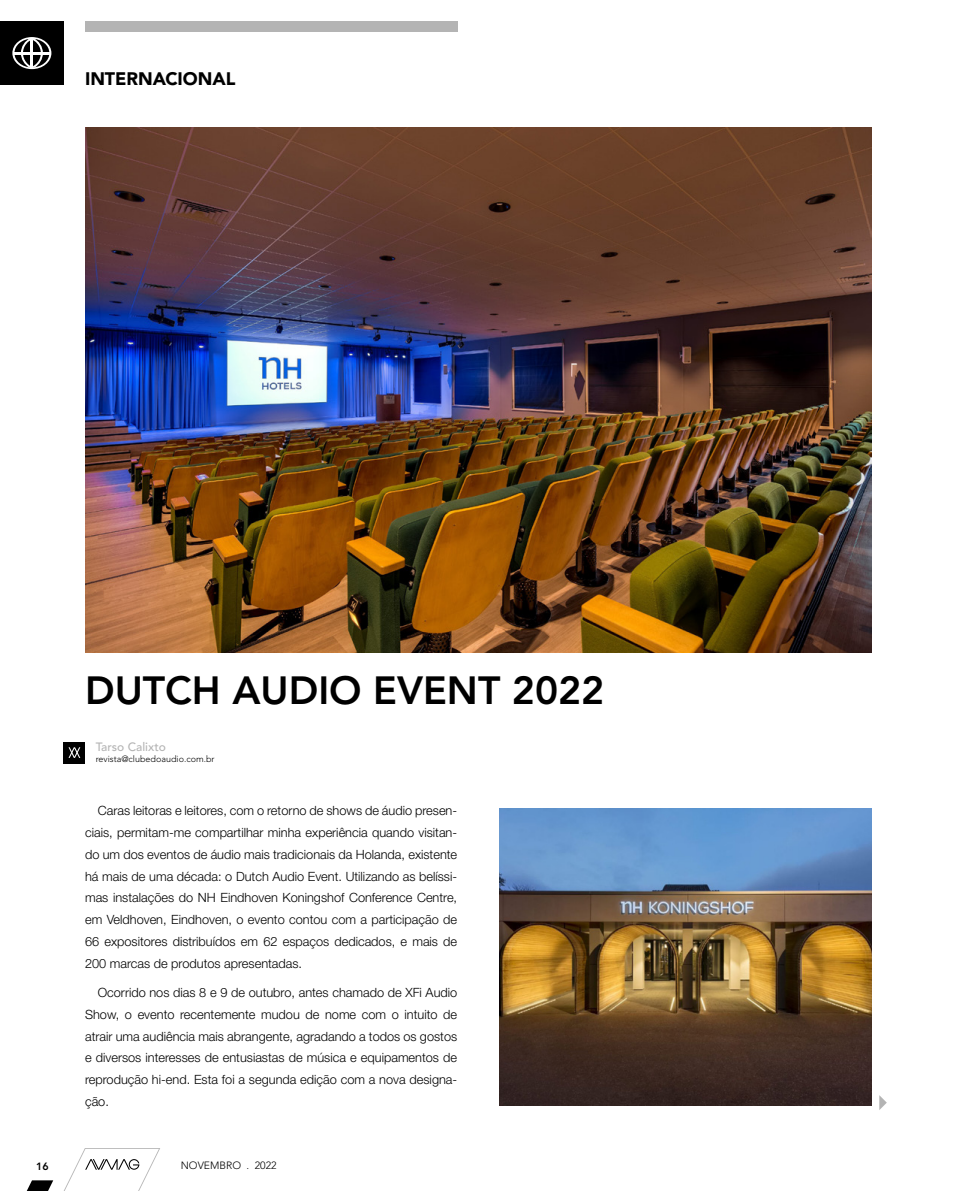
<style>
.page{position:relative;width:957px;height:1191px;background:#fff}
.page>*{position:absolute;margin:0;border:0;box-sizing:border-box;transform-origin:0 0}
.t1{font:800 39px "Avenir LT Std";color:#000}
.t2{font:900 18px "Avenir LT Std";letter-spacing:-.005em;color:#000}
.t3{font:300 12.75px/21.8px "Helvetica Neue LT Std";color:#000;text-align:justify}
.t4{font:500 12px "Avenir LT Std";color:#b4b4b4}
.t5{font:300 10.5px "Avenir LT Std";color:#000}
.t6{font:800 10.5px "Avenir LT Std";color:#000}
.t7{font:300 9px "Avenir LT Std";color:#000}
</style>
<div class="page">
<svg style="left:26px;top:1148px;width:134px;height:43px"></svg>
<div style="left:85px;top:21px;width:372px;height:11px;background:#b4b4b4"></div>
<svg style="left:879px;top:1095px;width:8px;height:15px"></svg>
<div style="left:64px;top:742px;width:21px;height:21px;background:#000"></div>
<svg style="left:69px;top:747px;width:11px;height:11px"></svg>
<div style="left:0;top:21px;width:64px;height:64px;background:#000"></div>
<svg style="left:12px;top:37px;width:39px;height:32px"></svg>
<svg style="left:14px;top:39px;width:35px;height:28px"></svg>
<svg style="left:21px;top:38px;width:22px;height:30px"></svg>
<hr style="left:31px;top:38px;width:2px;height:30px;background:#fff">
<hr style="left:13px;top:52px;width:37px;height:2px;background:#fff">
<img style="left:500px;top:808px;width:372px;height:297px">
<img style="left:85px;top:128px;width:787px;height:524px">
<h2 class="t2" style="left:85px;top:68px;width:152px">INTERNACIONAL</h2>
<h1 class="t1" style="left:85px;top:667px;width:521px">DUTCH AUDIO EVENT 2022</h1>
<p class="t4" style="left:96px;top:740px;width:72px">Tarso Calixto</p>
<p class="t7" style="left:96px;top:753px;width:120px">revista@clubedoaudio.com.br</p>
<p class="t3" style="left:85px;top:799px;width:374px;text-indent:13px">Caras leitoras e leitores, com o retorno de shows de áudio presen&shy;ciais, permitam-me compartilhar minha experiência quando visitan&shy;do um dos eventos de áudio mais tradicionais da Holanda, existente há mais de uma década: o Dutch Audio Event. Utilizando as belíssi&shy;mas instalações do NH Eindhoven Koningshof Conference Centre, em Veldhoven, Eindhoven, o evento contou com a participação de 66 expositores distribuídos em 62 espaços dedicados, e mais de 200 marcas de produtos apresentadas.</p>
<p class="t3" style="left:85px;top:981px;width:374px;text-indent:13px">Ocorrido nos dias 8 e 9 de outubro, antes chamado de XFi Audio Show, o evento recentemente mudou de nome com o intuito de atrair uma audiência mais abrangente, agradando a todos os gostos e diversos interesses de entusiastas de música e equipamentos de reprodução hi-end. Esta foi a segunda edição com a nova designa&shy;ção.</p>
<p class="t6" style="left:36px;top:1160px;width:14px">16</p>
<p class="t5" style="left:181px;top:1159px;width:97px">NOVEMBRO . 2022</p>
</div>
